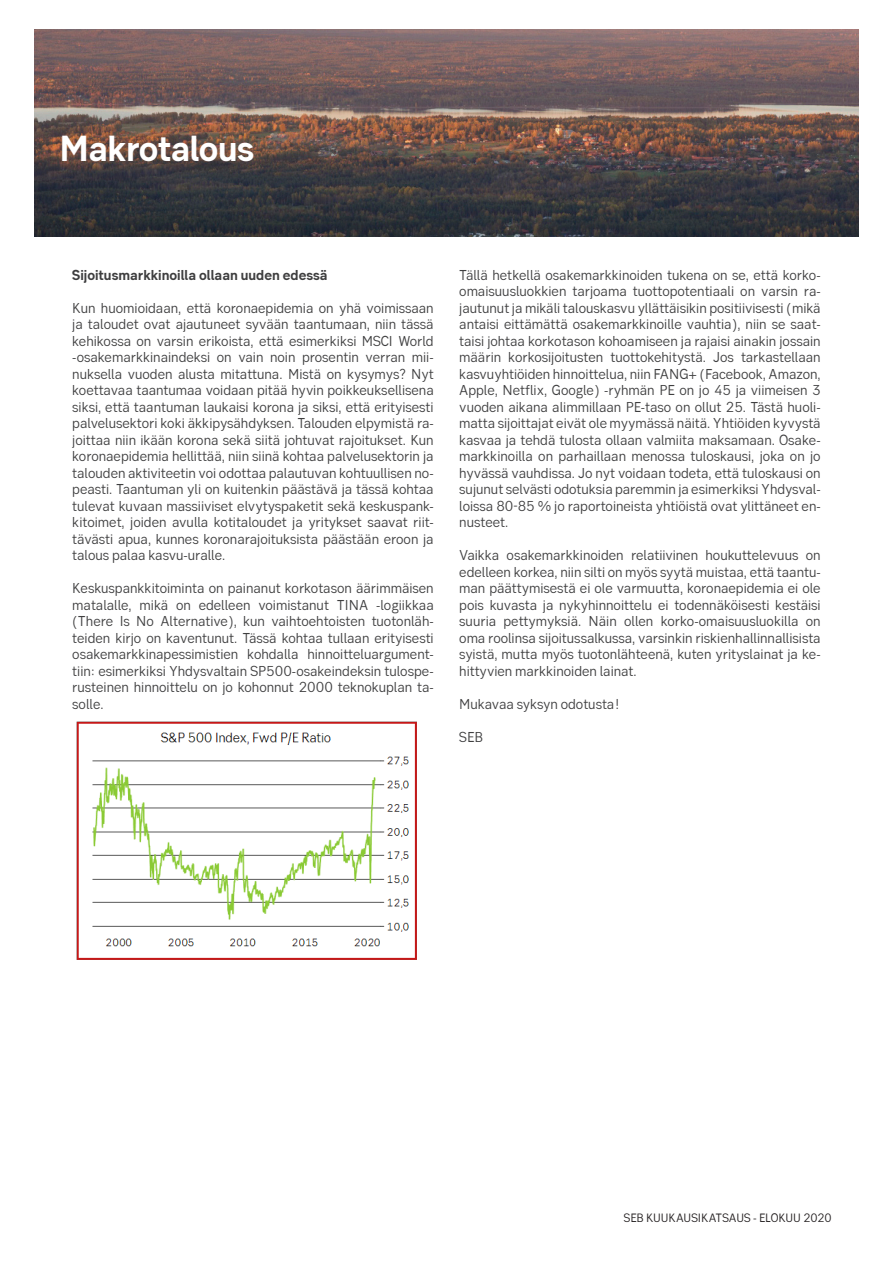
<style>
.page{position:relative;width:893px;height:1263px;background:#fff}
.page>*{position:absolute;margin:0;border:0;box-sizing:border-box;transform-origin:0 0}
.t1{font:700 36px "SEB Sans Serif";letter-spacing:-.015em;color:#fff}
.Body_text_9_11{font:14.25px/16.5px "SEB Sans Serif";color:#3e3e3f;text-align:justify}
.Body_text_9_11-2{font:700 14.25px "SEB Sans Serif";color:#3e3e3f}
.t2{font:12px "SEB Sans Serif";letter-spacing:-.01em;color:#231f20}
</style>
<div class="page">
<img style="left:34px;top:29px;width:825px;height:207px">
<img style="left:77px;top:721px;width:340px;height:239px">
<h1 class="t1" style="left:60px;top:126px;width:196px">Makrotalous</h1>
<p class="Body_text_9_11-2" style="left:72px;top:266px;width:257px">Sijoitusmarkkinoilla ollaan uuden edessä</p>
<p class="Body_text_9_11" style="left:72px;top:299px;width:363px">Kun huomioidaan, että koronaepidemia on yhä voimissaan ja taloudet ovat ajautuneet syvään taantumaan, niin tässä kehikossa on varsin erikoista, että esimerkiksi MSCI World -osakemarkkinaindeksi on vain noin prosentin verran mii&shy;nuksella vuoden alusta mitattuna. Mistä on kysymys? Nyt koettavaa taantumaa voidaan pitää hyvin poikkeuksellisena siksi, että taantuman laukaisi korona ja siksi, että erityisesti palvelusektori koki äkkipysähdyksen. Talouden elpymistä ra&shy;joittaa niin ikään korona sekä siitä johtuvat rajoitukset. Kun koronaepidemia hellittää, niin siinä kohtaa palvelusektorin ja talouden aktiviteetin voi odottaa palautuvan kohtuullisen no&shy;peasti. Taantuman yli on kuitenkin päästävä ja tässä kohtaa tulevat kuvaan massiiviset elvytyspaketit sekä keskuspank&shy;kitoimet, joiden avulla kotitaloudet ja yritykset saavat riit&shy;tävästi apua, kunnes koronarajoituksista päästään eroon ja talous palaa kasvu-uralle.</p>
<p class="Body_text_9_11" style="left:72px;top:580px;width:363px">Keskuspankkitoiminta on painanut korkotason äärimmäisen matalalle, mikä on edelleen voimistanut TINA -logiikkaa (There Is No Alternative), kun vaihtoehtoisten tuotonläh&shy;teiden kirjo on kaventunut. Tässä kohtaa tullaan erityisesti osakemarkkinapessimistien kohdalla hinnoitteluargument&shy;tiin: esimerkiksi Yhdysvaltain SP500-osakeindeksin tulospe&shy;rusteinen hinnoittelu on jo kohonnut 2000 teknokuplan ta&shy;solle.</p>
<p class="Body_text_9_11" style="left:459px;top:266px;width:363px">Tällä hetkellä osakemarkkinoiden tukena on se, että korko&shy;omaisuusluokkien tarjoama tuottopotentiaali on varsin ra&shy;jautunut ja mikäli talouskasvu yllättäisikin positiivisesti (mikä antaisi eittämättä osakemarkkinoille vauhtia), niin se saat&shy;taisi johtaa korkotason kohoamiseen ja rajaisi ainakin jossain määrin korkosijoitusten tuottokehitystä. Jos tarkastellaan kasvuyhtiöiden hinnoittelua, niin FANG+ (Facebook, Amazon, Apple, Netflix, Google) -ryhmän PE on jo 45 ja viimeisen 3 vuoden aikana alimmillaan PE-taso on ollut 25. Tästä huoli&shy;matta sijoittajat eivät ole myymässä näitä. Yhtiöiden kyvystä kasvaa ja tehdä tulosta ollaan valmiita maksamaan. Osake&shy;markkinoilla on parhaillaan menossa tuloskausi, joka on jo hyvässä vauhdissa. Jo nyt voidaan todeta, että tuloskausi on sujunut selvästi odotuksia paremmin ja esimerkiksi Yhdysval&shy;loissa 80-85 % jo raportoineista yhtiöistä ovat ylittäneet en&shy;nusteet.</p>
<p class="Body_text_9_11" style="left:459px;top:547px;width:363px">Vaikka osakemarkkinoiden relatiivinen houkuttelevuus on edelleen korkea, niin silti on myös syytä muistaa, että taantu&shy;man päättymisestä ei ole varmuutta, koronaepidemia ei ole pois kuvasta ja nykyhinnoittelu ei todennäköisesti kestäisi suuria pettymyksiä. Näin ollen korko-omaisuusluokilla on oma roolinsa sijoitussalkussa, varsinkin riskienhallinnallisista syistä, mutta myös tuotonlähteenä, kuten yrityslainat ja ke&shy;hittyvien markkinoiden lainat.</p>
<p class="Body_text_9_11" style="left:459px;top:695px;width:162px">Mukavaa syksyn odotusta!</p>
<p class="Body_text_9_11" style="left:459px;top:728px;width:25px">SEB</p>
<p class="t2" style="left:624px;top:1211px;width:209px">SEB KUUKAUSIKATSAUS - ELOKUU 2020</p>
</div>
